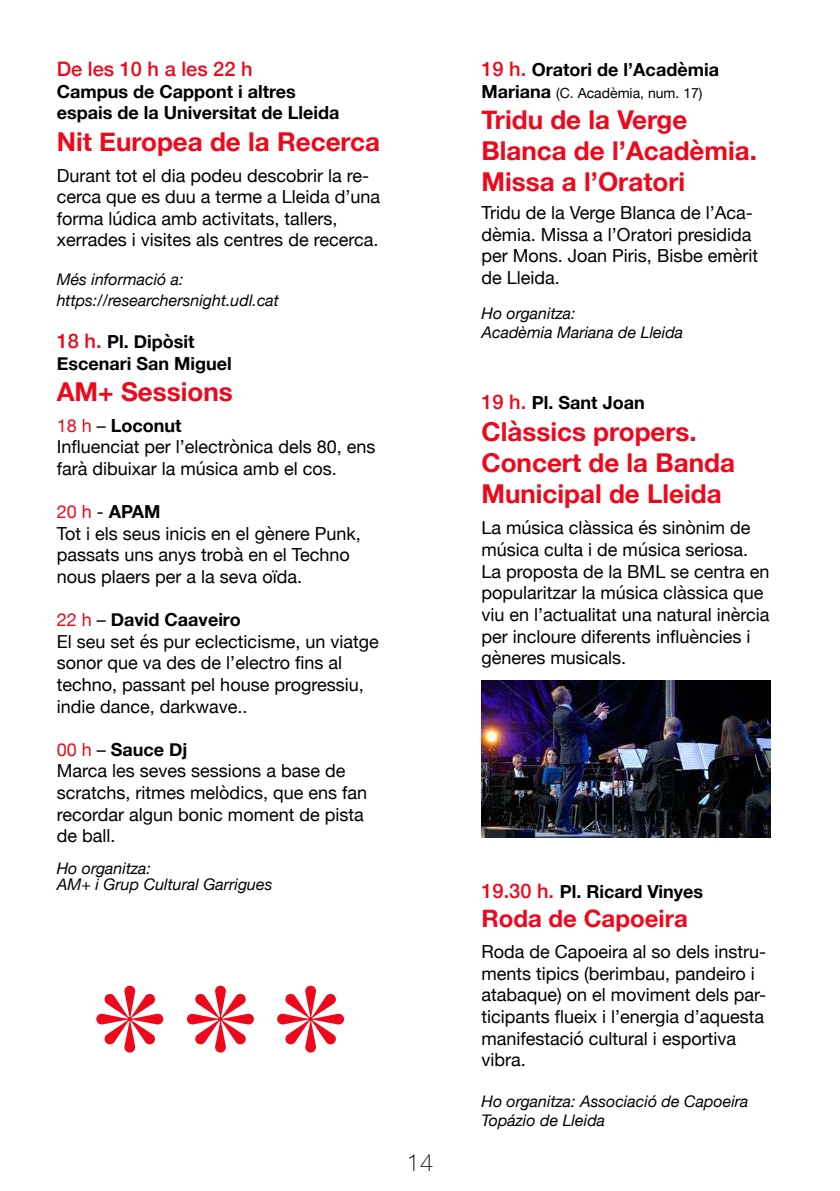
<style>
.page{position:relative;width:840px;height:1191px;background:#fff}
.page>*{position:absolute;margin:0;border:0;box-sizing:border-box;transform-origin:0 0}
.t1{font:700 26px/31.2px "Helvetica Neue";color:#ee081b}
.t2{font:700 24px "Helvetica Neue";color:#ee081b}
.t3{font:100 24px "Helvetica Neue";color:#000}
.t4{font:500 20px "Helvetica Neue";color:#ee081b}
.t5{font:18px/21.6px "Helvetica Neue";color:#000}
.t6{font:700 18px/21.6px "Helvetica Neue";color:#000}
.t7{font:italic 16px/19.2px "Helvetica Neue";color:#000}
.t8{font:14px "Helvetica Neue";color:#000}
.s1{font-weight:500;font-size:20px;color:#ee081b}
.s2{color:#ee081b}
.s3{font-weight:700}
.s4{font-weight:700;font-size:18px}
</style>
<div class="page">
<img style="left:481px;top:680px;width:289px;height:157px">
<svg style="left:187px;top:985px;width:67px;height:67px"></svg>
<svg style="left:277px;top:985px;width:67px;height:67px"></svg>
<svg style="left:96px;top:985px;width:67px;height:67px"></svg>
<p class="t4" style="left:57px;top:53px;width:197px">De les 10 h a les 22 h</p>
<p class="t6" style="left:57px;top:81px;width:284px">Campus de Cappont i altres espais de la Universitat de Lleida</p>
<h1 class="t1" style="left:57px;top:126px;width:325px">Nit Europea de la Recerca</h1>
<p class="t5" style="left:57px;top:165px;width:325px">Durant tot el dia podeu descobrir la re&shy;cerca que es duu a terme a Lleida d’una forma lúdica amb activitats, tallers, xerrades i visites als centres de recerca.</p>
<p class="t7" style="left:57px;top:269px;width:223px;line-height:21.6px">Més informació a: https://researchersnight.udl.cat</p>
<p class="t6" style="left:57px;top:332px;width:176px"><span class="s1">18 h.</span> Pl. Dipòsit<br>Escenari San Miguel</p>
<h1 class="t1" style="left:57px;top:377px;width:177px">AM+ Sessions</h1>
<p class="t5" style="left:57px;top:415px;width:320px"><span class="s2">18 h</span> – <span class="s3">Loconut<br></span>Influenciat per l’electrònica dels 80, ens farà dibuixar la música amb el cos.</p>
<p class="t5" style="left:57px;top:502px;width:305px"><span class="s2">20 h</span> - <span class="s3">APAM<br></span>Tot i els seus inicis en el gènere Punk, passats uns anys trobà en el Techno nous plaers per a la seva oïda.</p>
<p class="t5" style="left:57px;top:610px;width:323px"><span class="s2">22 h</span> – <span class="s3">David Caaveiro<br></span>El seu set és pur eclecticisme, un viatge sonor que va des de l’electro fins al techno, passant pel house progressiu, indie dance, darkwave..</p>
<p class="t5" style="left:57px;top:739px;width:312px"><span class="s2">00 h</span> – <span class="s3">Sauce Dj<br></span>Marca les seves sessions a base de scratchs, ritmes melòdics, que ens fan recordar algun bonic moment de pista de ball.</p>
<p class="t7" style="left:57px;top:861px;width:217px;line-height:16px">Ho organitza:<br>AM+ i Grup Cultural Garrigues</p>
<h2 class="t3" style="left:406px;top:1144px;width:28px">14</h2>
<p class="t6" style="left:481px;top:59px;width:239px"><span class="s1">19 h.</span> Oratori de l’Acadèmia</p>
<p class="t8" style="left:481px;top:83px;width:222px"><span class="s4">Mariana</span> (C. Acadèmia, num. 17)</p>
<h1 class="t1" style="left:481px;top:105px;width:277px">Tridu de la Verge<br>Blanca de l’Acadèmia.<br>Missa a l’Oratori</h1>
<p class="t5" style="left:481px;top:203px;width:278px">Tridu de la Verge Blanca de l’Aca&shy;dèmia. Missa a l’Oratori presidida per Mons. Joan Piris, Bisbe emèrit de Lleida.</p>
<p class="t7" style="left:481px;top:304px;width:203px">Ho organitza:<br>Acadèmia Mariana de Lleida</p>
<p class="t6" style="left:481px;top:393px;width:165px"><span class="s1">19 h.</span> Pl. Sant Joan</p>
<h1 class="t1" style="left:481px;top:416px;width:255px">Clàssics propers.<br>Concert de la Banda<br>Municipal de Lleida</h1>
<p class="t5" style="left:481px;top:518px;width:289px">La música clàssica és sinònim de música culta i de música seriosa.<br>La proposta de la BML se centra en popularitzar la música clàssica que viu en l’actualitat una natural inèrcia per incloure diferents influències i gèneres musicals.</p>
<p class="t6" style="left:481px;top:881px;width:223px"><span class="s1">19.30 h.</span> Pl. Ricard Vinyes</p>
<h2 class="t2" style="left:481px;top:899px;width:208px">Roda de Capoeira</h2>
<p class="t5" style="left:481px;top:942px;width:286px">Roda de Capoeira al so dels instru&shy;ments tipics (berimbau, pandeiro i atabaque) on el moviment dels par&shy;ticipants flueix i l’energia d’aquesta manifestació cultural i esportiva vibra.</p>
<p class="t7" style="left:481px;top:1092px;width:268px">Ho organitza: Associació de Capoeira<br>Topázio de Lleida</p>
</div>
